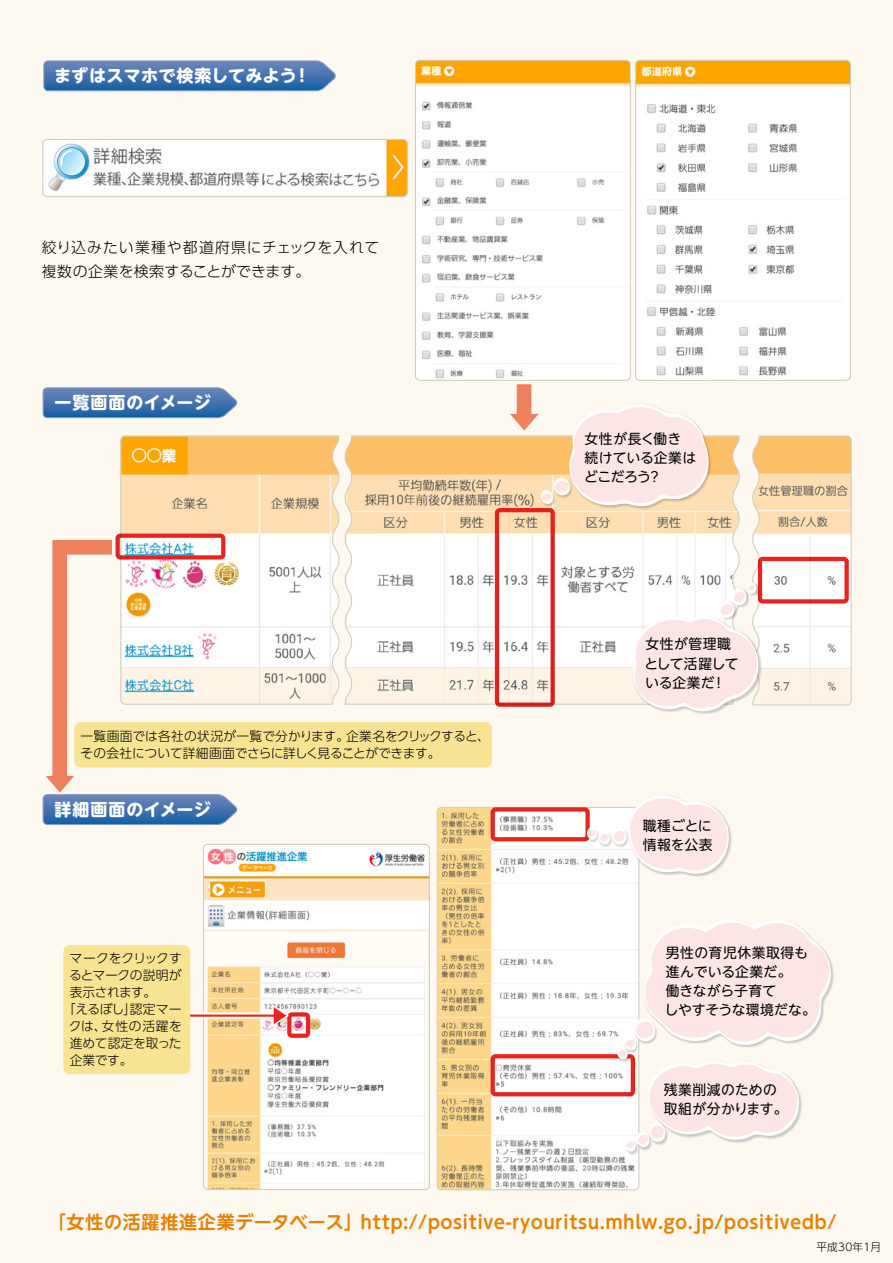
<style>
.page{position:relative;width:893px;height:1263px;background:#fdf9f1}
.page>*{position:absolute;margin:0;border:0;box-sizing:border-box;transform-origin:0 0}
.t1{font:700 18.3px "UD Shin M Go Pro De";letter-spacing:.02em;color:#e88100}
.t2{font:700 16.95px "UD Shin M Go Pro";letter-spacing:.025em;color:#fff}
.t3{font:300 14.85px/23.4px "UD Shin Go Pro";letter-spacing:.035em;color:#000}
.t4{font:13.8px/19.2px "UD Shin M Go Pro";letter-spacing:.015em;color:#000}
.t5{font:13.8px/19.2px "UD Shin M Go Pro";letter-spacing:-.005em;color:#000}
.t6{font:300 12.75px/17px "UD Shin Go Pro";letter-spacing:-.005em;color:#000}
.t7{font:300 12.75px "UD Shin Go Pro";letter-spacing:-.025em;color:#000}
.t8{font:300 12.75px "UD Shin Go Pro";letter-spacing:.06em;color:#000}
.t9{font:300 10.65px "UD Shin Go Pro";letter-spacing:.02em;color:#000}
</style>
<div class="page">
<svg style="left:43px;top:60px;width:293px;height:32px;background:#517db4"></svg>
<svg style="left:42px;top:387px;width:196px;height:32px;background:#5480b5"></svg>
<img style="left:44px;top:141px;width:362px;height:54px">
<div style="left:42px;top:139px;width:366px;height:58px;border:1px solid #d0cdbd;border-radius:4px"></div>
<img style="left:205px;top:846px;width:223px;height:342px">
<div style="left:203px;top:844px;width:227px;height:346px;border:1px solid #d0cdbd;border-radius:4px"></div>
<img style="left:437px;top:809px;width:202px;height:381px">
<img style="left:637px;top:62px;width:212px;height:317px">
<div style="left:635px;top:60px;width:216px;height:321px;border:1px solid #d0cdbd;border-radius:4px"></div>
<img style="left:417px;top:62px;width:212px;height:317px">
<div style="left:415px;top:60px;width:216px;height:321px;border:1px solid #d0cdbd;border-radius:4px"></div>
<svg style="left:120px;top:435px;width:220px;height:270px"></svg>
<svg style="left:344px;top:435px;width:166px;height:270px"></svg>
<div style="left:495px;top:508px;width:60px;height:199px;border:4px solid #e72420;border-radius:3px"></div>
<div style="left:491px;top:807px;width:99px;height:34px;border:4px solid #e72420;border-radius:3px"></div>
<div style="left:491px;top:1054px;width:144px;height:42px;border:4px solid #e72420;border-radius:3px"></div>
<svg style="left:42px;top:540px;width:197px;height:285px"></svg>
<div style="left:74px;top:722px;width:418px;height:45px;background:#f6e493;border-radius:6px"></div>
<svg style="left:510px;top:384px;width:342px;height:328px"></svg>
<img style="left:586px;top:876px;width:116px;height:2px">
<svg style="left:585px;top:796px;width:147px;height:80px"></svg>
<svg style="left:614px;top:918px;width:218px;height:235px"></svg>
<div style="left:115px;top:533px;width:110px;height:26px;border:4px solid #e72420;border-radius:3px"></div>
<div style="left:287px;top:1012px;width:23px;height:26px;border:4px solid #e72420;border-radius:3px"></div>
<div style="left:185px;top:1012px;width:91px;height:7px;background:#fefdf3"></div>
<svg style="left:271px;top:1002px;width:19px;height:27px"></svg>
<hr style="left:185px;top:1014px;width:91px;height:3px;background:#e72420">
<div style="left:63px;top:945px;width:127px;height:129px;background:#f6e493;border-radius:6px"></div>
<h2 class="t2" style="left:54px;top:62px;width:258px">まずはスマホで検索してみよう！</h2>
<p class="t3" style="left:42px;top:235px;width:339px">絞り込みたい業種や都道府県にチェックを入れて複数の企業を検索することができます。</p>
<h2 class="t2" style="left:54px;top:389px;width:158px">一覧画面のイメージ</h2>
<p class="t6" style="left:81px;top:727px;width:411px">一覧画面では各社の状況が一覧で分かります。企業名をクリックすると、その会社について詳細画面でさらに詳しく見ることができます。</p>
<h2 class="t2" style="left:54px;top:795px;width:158px">詳細画面のイメージ</h2>
<p class="t6" style="left:69px;top:950px;width:114px">マークをクリックす</p>
<p class="t7" style="left:69px;top:965px;width:114px">るとマークの説明が</p>
<p class="t6" style="left:70px;top:984px;width:88px">表示されます。</p>
<p class="t6" style="left:63px;top:1001px;width:120px">「えるぼし」認定マー</p>
<p class="t8" style="left:69px;top:1016px;width:114px">クは、女性の活躍を</p>
<p class="t6" style="left:70px;top:1035px;width:114px">進めて認定を取った</p>
<p class="t6" style="left:70px;top:1052px;width:64px">企業です。</p>
<p class="t5" style="left:584px;top:428px;width:114px">女性が長く働き続けている企業はどこだろう？</p>
<p class="t4" style="left:644px;top:634px;width:96px">女性が管理職として活躍している企業だ！</p>
<p class="t4" style="left:643px;top:815px;width:71px">職種ごとに情報を公表</p>
<p class="t4" style="left:664px;top:942px;width:153px">男性の育児休業取得も進んでいる企業だ。<br>働きながら子育て<br>しやすそうな環境だな。</p>
<p class="t4" style="left:664px;top:1079px;width:125px">残業削減のための取組が分かります。</p>
<h1 class="t1" style="left:48px;top:1207px;width:790px">「女性の活躍推進企業データベース」http://positive-ryouritsu.mhlw.go.jp/positivedb/</h1>
<p class="t9" style="left:816px;top:1238px;width:66px">平成30年1月</p>
</div>
